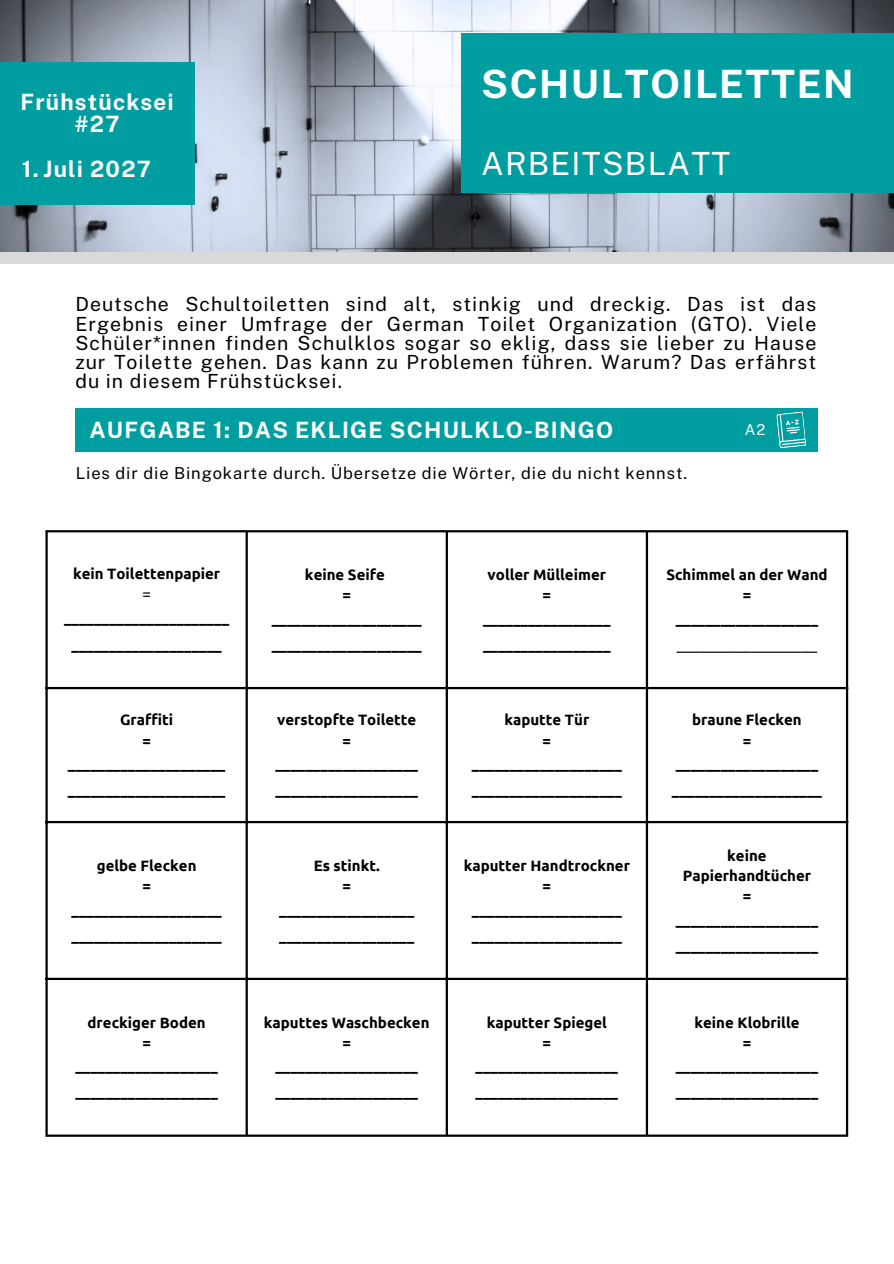
<style>
.page{position:relative;width:894px;height:1264px;background:#fff}
.page>*{position:absolute;margin:0;border:0;box-sizing:border-box;transform-origin:0 0}
.t1{font:700 39px "Public Sans";letter-spacing:.04em;color:#fff}
.t2{font:31.95px "Public Sans";letter-spacing:.04em;color:#fff}
.t3{font:700 22.5px/22.5px "Public Sans";letter-spacing:.055em;color:#fff;text-align:center}
.t4{font:19.5px/19.2px "Public Sans";letter-spacing:.055em;color:#000;text-align:justify}
.t5{font:16.5px "Public Sans";letter-spacing:.055em;color:#000}
.t6{font:700 15px/27px "Ubuntu";color:#000;text-align:center}
.t7{font:15px "Ubuntu";color:#000}
.t8{font:15px "Public Sans";color:#fff}
</style>
<div class="page">
<img style="left:0;top:0;width:893px;height:252px">
<div style="left:461px;top:33px;width:432px;height:160px;background:#009ea0"></div>
<div style="left:0;top:252px;width:893px;height:11px;background:#d9d9d9"></div>
<div style="left:0;top:62px;width:194px;height:142px;background:#009ea0"></div>
<div style="left:76px;top:408px;width:741px;height:43px;background:#009ea0"></div>
<svg style="left:776px;top:411px;width:30px;height:37px"></svg>
<hr style="left:45px;top:532px;width:3px;height:602px;background:#000">
<hr style="left:245px;top:532px;width:3px;height:602px;background:#000">
<hr style="left:445px;top:532px;width:3px;height:602px;background:#000">
<hr style="left:645px;top:532px;width:3px;height:602px;background:#000">
<hr style="left:845px;top:532px;width:2px;height:602px;background:#000">
<hr style="left:45px;top:530px;width:802px;height:2px;background:#000">
<hr style="left:45px;top:687px;width:802px;height:2px;background:#000">
<hr style="left:45px;top:821px;width:802px;height:2px;background:#000">
<hr style="left:45px;top:977px;width:802px;height:3px;background:#000">
<hr style="left:45px;top:1134px;width:802px;height:2px;background:#000">
<p class="t3" style="left:21px;top:90px;width:155px">Frühstücksei #27</p>
<p class="t3" style="left:22px;top:158px;width:130px">1. Juli 2027</p>
<p class="t1" style="left:481px;top:61px;width:374px">SCHULTOILETTEN</p>
<p class="t2" style="left:481px;top:144px;width:251px">ARBEITSBLATT</p>
<h4 class="t4" style="left:75px;top:295px;width:742px">Deutsche Schultoiletten sind alt, stinkig und dreckig. Das ist das Ergebnis einer Umfrage der German Toilet Organization (GTO). Viele Schüler*innen finden Schulklos sogar so eklig, dass sie lieber zu Hause zur Toilette gehen. Das kann zu Problemen führen. Warum? Das erfährst du in diesem Frühstücksei.</h4>
<p class="t3" style="left:89px;top:418px;width:525px">AUFGABE 1: DAS EKLIGE SCHULKLO-BINGO</p>
<p class="t8" style="left:744px;top:420px;width:22px">A2</p>
<p class="t5" style="left:76px;top:463px;width:612px">Lies dir die Bingokarte durch. Übersetze die Wörter, die du nicht kennst.</p>
<p class="t6" style="left:73px;top:560px;width:149px">kein Toilettenpapier</p>
<h4 class="t7" style="left:142px;top:585px;width:10px">=</h4>
<h1 class="t6" style="left:64px;top:604px;width:166px">______________________ ____________________</h1>
<p class="t6" style="left:120px;top:706px;width:55px">Graffiti</p>
<p class="t6" style="left:142px;top:726px;width:10px">=</p>
<p class="t6" style="left:68px;top:750px;width:159px">_____________________</p>
<p class="t6" style="left:68px;top:776px;width:159px">_____________________</p>
<p class="t6" style="left:97px;top:851px;width:101px">gelbe Flecken</p>
<p class="t6" style="left:142px;top:872px;width:10px">=</p>
<p class="t6" style="left:72px;top:895px;width:151px">____________________</p>
<p class="t6" style="left:72px;top:921px;width:151px">____________________</p>
<p class="t6" style="left:87px;top:1008px;width:120px">dreckiger Boden</p>
<p class="t6" style="left:142px;top:1028px;width:10px">=</p>
<p class="t6" style="left:75px;top:1052px;width:144px">___________________</p>
<p class="t6" style="left:75px;top:1078px;width:144px">___________________</p>
<h2 class="t6" style="left:305px;top:561px;width:81px">keine Seife</h2>
<h5 class="t6" style="left:342px;top:581px;width:10px">=</h5>
<h3 class="t6" style="left:272px;top:604px;width:151px">____________________</h3>
<h6 class="t6" style="left:272px;top:630px;width:151px">____________________</h6>
<p class="t6" style="left:277px;top:706px;width:140px">verstopfte Toilette</p>
<p class="t6" style="left:342px;top:726px;width:10px">=</p>
<p class="t6" style="left:275px;top:750px;width:144px">___________________</p>
<p class="t6" style="left:275px;top:776px;width:144px">___________________</p>
<p class="t6" style="left:313px;top:851px;width:68px">Es stinkt.</p>
<p class="t6" style="left:342px;top:872px;width:10px">=</p>
<p class="t6" style="left:279px;top:895px;width:136px">__________________</p>
<p class="t6" style="left:279px;top:921px;width:136px">__________________</p>
<p class="t6" style="left:264px;top:1008px;width:167px">kaputtes Waschbecken</p>
<p class="t6" style="left:342px;top:1028px;width:10px">=</p>
<p class="t6" style="left:275px;top:1052px;width:144px">___________________</p>
<p class="t6" style="left:275px;top:1078px;width:144px">___________________</p>
<p class="t6" style="left:487px;top:561px;width:120px">voller Mülleimer</p>
<p class="t6" style="left:542px;top:581px;width:10px">=</p>
<p class="t6" style="left:483px;top:604px;width:129px">_________________</p>
<p class="t6" style="left:483px;top:630px;width:129px">_________________</p>
<p class="t6" style="left:504px;top:706px;width:86px">kaputte Tür</p>
<p class="t6" style="left:542px;top:726px;width:10px">=</p>
<p class="t6" style="left:471px;top:750px;width:151px">____________________</p>
<p class="t6" style="left:471px;top:776px;width:151px">____________________</p>
<p class="t6" style="left:463px;top:851px;width:168px">kaputter Handtrockner</p>
<p class="t6" style="left:542px;top:872px;width:10px">=</p>
<p class="t6" style="left:471px;top:895px;width:151px">____________________</p>
<p class="t6" style="left:471px;top:921px;width:151px">____________________</p>
<p class="t6" style="left:486px;top:1008px;width:122px">kaputter Spiegel</p>
<p class="t6" style="left:542px;top:1028px;width:10px">=</p>
<p class="t6" style="left:475px;top:1052px;width:144px">___________________</p>
<p class="t6" style="left:475px;top:1078px;width:144px">___________________</p>
<p class="t6" style="left:666px;top:561px;width:163px">Schimmel an der Wand</p>
<p class="t6" style="left:742px;top:581px;width:10px">=</p>
<p class="t6" style="left:675px;top:604px;width:144px">___________________</p>
<p class="t7" style="left:676px;top:635px;width:142px">___________________</p>
<p class="t6" style="left:692px;top:706px;width:111px">braune Flecken</p>
<p class="t6" style="left:742px;top:726px;width:10px">=</p>
<p class="t6" style="left:675px;top:750px;width:144px">___________________</p>
<p class="t6" style="left:671px;top:776px;width:151px">____________________</p>
<p class="t6" style="left:682px;top:845px;width:130px;line-height:20.2px">keine<br>Papierhandtücher</p>
<p class="t6" style="left:742px;top:882px;width:10px">=</p>
<p class="t6" style="left:675px;top:905px;width:144px">___________________</p>
<p class="t6" style="left:675px;top:931px;width:144px">___________________</p>
<p class="t6" style="left:694px;top:1008px;width:107px">keine Klobrille</p>
<p class="t6" style="left:742px;top:1028px;width:10px">=</p>
<p class="t6" style="left:675px;top:1052px;width:144px">___________________</p>
<p class="t6" style="left:675px;top:1078px;width:144px">___________________</p>
</div>
